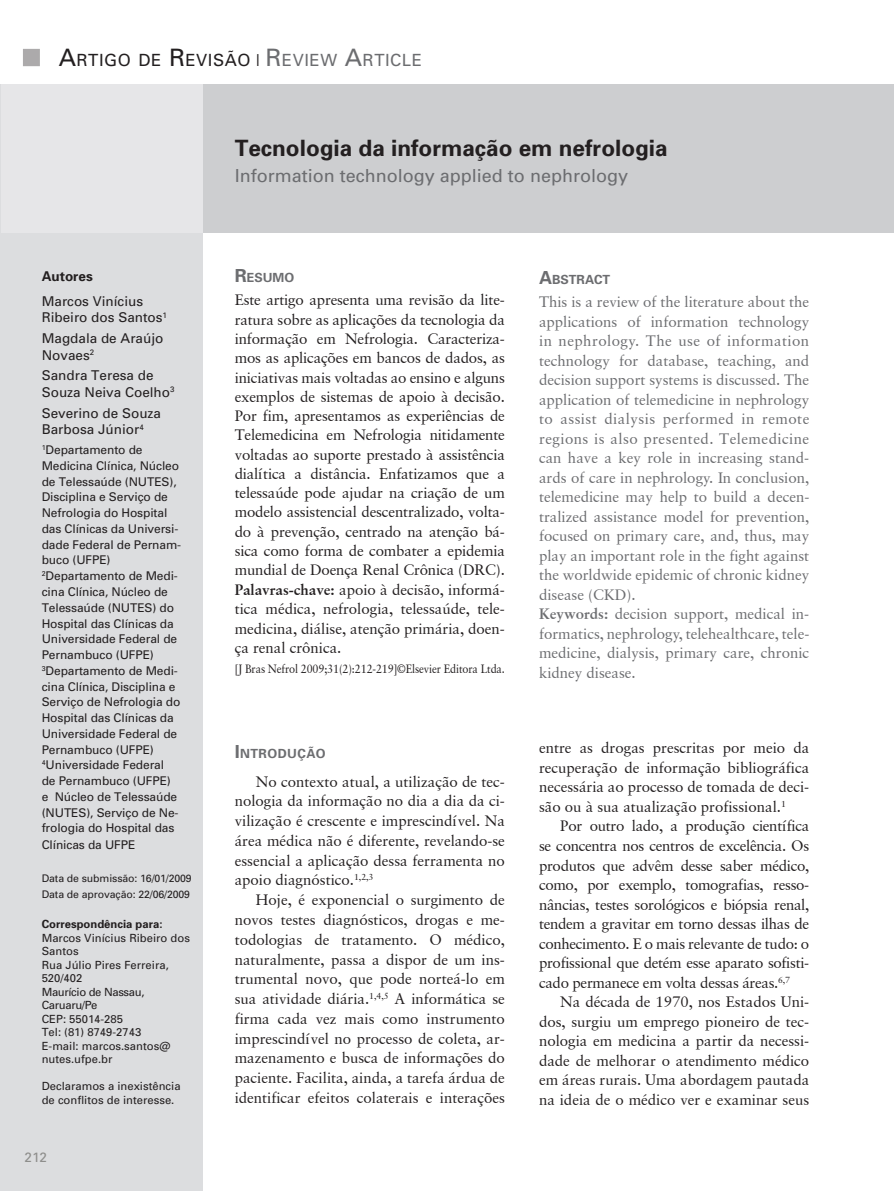
<style>
.page{position:relative;width:894px;height:1191px;background:#fff}
.page>*{position:absolute;margin:0;border:0;box-sizing:border-box;transform-origin:0 0}
.t1{font:22.5px "Univers 65 Bold";color:#231f20}
.t2{font:18px "Univers";color:#6c6d70}
.t3{font:16.8px "Univers";letter-spacing:.03em;color:#231f20}
.t4{font:15px/19.4px "Garamond Retrospective S Si";color:#231f20;text-align:justify}
.t5{font:15px/19.5px "Garamond Retrospective S Si";color:#6c6d70}
.t6{font:13.5px/16.5px "Univers";color:#231f20}
.t7{font:13.5px "Univers 65 Bold";color:#231f20}
.t8{font:13.5px "Univers";color:#6c6d70}
.t9{font:12.6px "Univers 65 Bold";color:#6c6d70}
.t10{font:12.6px "Univers 65 Bold";letter-spacing:.035em;color:#6c6d70}
.t11{font:12px/15.8px "Univers";letter-spacing:-.01em;color:#231f20}
.t12{font:12px "Garamond Retrospective S Si";letter-spacing:-.01em;color:#231f20;scale:.9 1}
.t13{font:11.25px/13.5px "Univers";color:#231f20}
.t14{font:11.25px "Univers 65 Bold";color:#231f20}
.t15{font:10.5px/16.5px "Univers";letter-spacing:-.01em;color:#231f20}
.s1{font-size:24px}
.s2{font-size:16.5px}
.s3{font-size:24px;color:#6c6d70}
.s4{color:#6c6d70}
.s5{font-size:18px}
.s6{font-weight:700}
</style>
<div class="page">
<div style="left:1px;top:85px;width:202px;height:1105px;background:#dcdddf"></div>
<div style="left:1px;top:85px;width:892px;height:148px;background:linear-gradient(to right,#e0e0e2,#c6c7c9)"></div>
<div style="left:24px;top:50px;width:15px;height:15px;background:#acaaab"></div>
<p class="t3" style="left:59px;top:50px;width:364px"><span class="s1">A</span>RTIGO DE <span class="s1">R</span> EVISÃO <span class="s2">|</span> <span class="s3">R</span> <span class="s4">EVIEW</span> <span class="s3">A</span><span class="s4">RTICLE</span></p>
<p class="t7" style="left:42px;top:268px;width:53px">Autores</p>
<p class="t6" style="left:42px;top:292px;width:127px">Marcos Vinícius<br>Ribeiro dos Santos<sup>1</sup></p>
<p class="t6" style="left:42px;top:330px;width:123px">Magdala de Araújo<br>Novaes<sup>2</sup></p>
<p class="t6" style="left:42px;top:367px;width:134px">Sandra Teresa de<br>Souza Neiva Coelho<sup>3</sup></p>
<p class="t6" style="left:42px;top:404px;width:121px">Severino de Souza<br>Barbosa Júnior<sup>4</sup></p>
<p class="t11" style="left:42px;top:442px;width:141px"><sup>1</sup>Departamento de<br>Medicina Clínica, Núcleo de Telessaúde (NUTES),<br>Disciplina e Serviço de<br>Nefrologia do Hospital das Clínicas da Universi&shy;dade Federal de Pernam&shy;buco (UFPE)<br><sup>2</sup>Departamento de Medi&shy;cina Clínica, Núcleo de<br>Telessaúde (NUTES) do<br>Hospital das Clínicas da<br>Universidade Federal de<br>Pernambuco (UFPE)<br><sup>3</sup>Departamento de Medi&shy;cina Clínica, Disciplina e<br>Serviço de Nefrologia do<br>Hospital das Clínicas da<br>Universidade Federal de<br>Pernambuco (UFPE)<br><sup>4</sup>Universidade Federal<br>de Pernambuco (UFPE)<br>e Núcleo de Telessaúde (NUTES), Serviço de Ne&shy;frologia do Hospital das<br>Clínicas da UFPE</p>
<p class="t15" style="left:42px;top:869px;width:151px">Data de submissão: 16/01/2009<br>Data de aprovação: 22/06/2009</p>
<p class="t14" style="left:42px;top:917px;width:122px">Correspondência para:</p>
<p class="t13" style="left:42px;top:931px;width:150px">Marcos Vinícius Ribeiro dos<br>Santos<br>Rua Júlio Pires Ferreira,<br>520/402<br>Maurício de Nassau,<br>Caruaru/Pe<br>CEP: 55014-285<br>Tel: (81) 8749-2743<br>E-mail: marcos.santos@ nutes.ufpe.br</p>
<p class="t13" style="left:42px;top:1079px;width:140px">Declaramos a inexistência de conflitos de interesse.</p>
<p class="t8" style="left:25px;top:1149px;width:24px">212</p>
<h1 class="t1" style="left:234px;top:134px;width:434px">Tecnologia da informação em nefrologia</h1>
<p class="t2" style="left:234px;top:164px;width:395px">Information technology applied to nephrology</p>
<p class="t9" style="left:234px;top:270px;width:61px"><span class="s5">R</span>ESUMO</p>
<p class="t4" style="left:234px;top:290px;width:272px">Este artigo apresenta uma revisão da lite&shy;ratura sobre as aplicações da tecnologia da informação em Nefrologia. Caracteriza&shy;mos as aplicações em bancos de dados, as iniciativas mais voltadas ao ensino e alguns exemplos de sistemas de apoio à decisão.<br>Por fim, apresentamos as experiências de Telemedicina em Nefrologia nitidamente voltadas ao suporte prestado à assistência dialítica a distância. Enfatizamos que a telessaúde pode ajudar na criação de um modelo assistencial descentralizado, volta&shy;do à prevenção, centrado na atenção bá&shy;sica como forma de combater a epidemia mundial de Doença Renal Crônica (DRC).<br><span class="s6">Palavras-chave:</span> apoio à decisão, informá&shy;tica médica, nefrologia, telessaúde, tele&shy;medicina, diálise, atenção primária, doen&shy;ça renal crônica.</p>
<p class="t12" style="left:234px;top:661px;width:301px">[J Bras Nefrol 2009;31(2):212-219]©Elsevier Editora Ltda.</p>
<p class="t10" style="left:234px;top:746px;width:92px"><span class="s5">I</span>NTRODUÇÃO</p>
<p class="t4" style="left:234px;top:771px;width:272px;line-height:19.8px;text-indent:21px">No contexto atual, a utilização de tec&shy;nologia da informação no dia a dia da ci&shy;vilização é crescente e imprescindível. Na área médica não é diferente, revelando-se essencial a aplicação dessa ferramenta no apoio diagnóstico.<sup>1,2,3</sup></p>
<p class="t4" style="left:234px;top:889px;width:272px;line-height:19.8px;text-indent:21px">Hoje, é exponencial o surgimento de novos testes diagnósticos, drogas e me&shy;todologias de tratamento. O médico, naturalmente, passa a dispor de um ins&shy;trumental novo, que pode norteá-lo em sua atividade diária.<sup>1,4,5</sup> A informática se firma cada vez mais como instrumento imprescindível no processo de coleta, ar&shy;mazenamento e busca de informações do paciente. Facilita, ainda, a tarefa árdua de identificar efeitos colaterais e interações</p>
<p class="t9" style="left:539px;top:271px;width:73px"><span class="s5">A</span>BSTRACT</p>
<p class="t5" style="left:539px;top:292px;width:272px">This is a review of the literature about the applications of information technology in nephrology. The use of information technology for database, teaching, and decision support systems is discussed. The application of telemedicine in nephrology to assist dialysis performed in remote regions is also presented. Telemedicine can have a key role in increasing stand&shy;ards of care in nephrology. In conclusion, telemedicine may help to build a decen&shy;tralized assistance model for prevention, focused on primary care, and, thus, may play an important role in the fight against the worldwide epidemic of chronic kidney disease (CKD).<br><span class="s6">Keywords:</span> decision support, medical in&shy;formatics, nephrology, telehealthcare, tele&shy;medicine, dialysis, primary care, chronic kidney disease.</p>
<p class="t4" style="left:539px;top:738px;width:272px">entre as drogas prescritas por meio da recuperação de informação bibliográfica necessária ao processo de tomada de deci&shy;são ou à sua atualização profissional.<sup>1</sup></p>
<p class="t4" style="left:539px;top:816px;width:272px;text-indent:21px">Por outro lado, a produção científica se concentra nos centros de excelência. Os produtos que advêm desse saber médico, como, por exemplo, tomografias, resso&shy;nâncias, testes sorológicos e biópsia renal, tendem a gravitar em torno dessas ilhas de conhecimento. E o mais relevante de tudo: o profissional que detém esse aparato sofisti&shy;cado permanece em volta dessas áreas.<sup>6,7</sup></p>
<p class="t4" style="left:539px;top:991px;width:272px;text-indent:21px">Na década de 1970, nos Estados Uni&shy;dos, surgiu um emprego pioneiro de tec&shy;nologia em medicina a partir da necessi&shy;dade de melhorar o atendimento médico em áreas rurais. Uma abordagem pautada na ideia de o médico ver e examinar seus</p>
</div>
